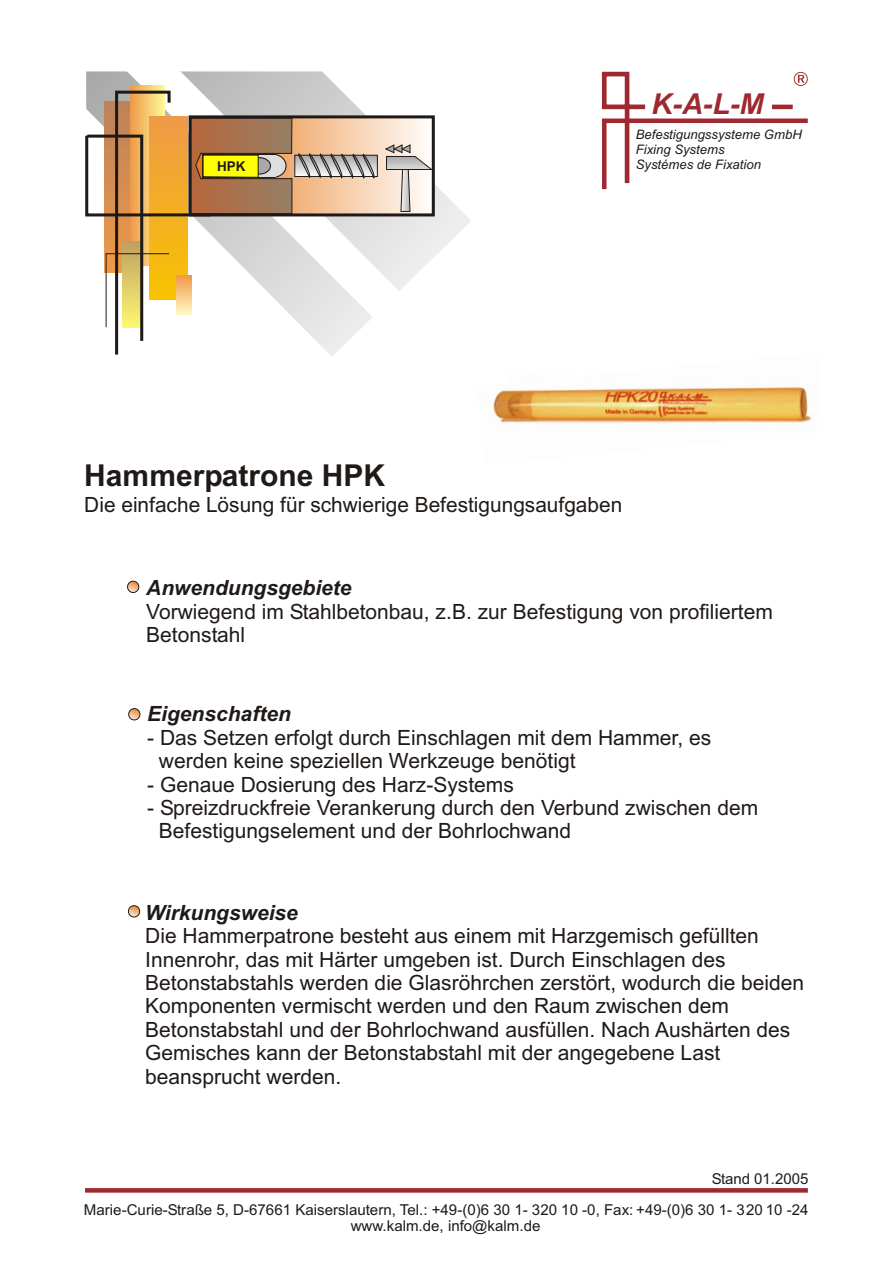
<style>
.page{position:relative;width:894px;height:1263px;background:#fff}
.page>*{position:absolute;margin:0;border:0;box-sizing:border-box;transform-origin:0 0}
.t1{font:700 30.15px "Arial";color:#1f1a17}
.t2{font:italic 700 28.8px "Arial";color:#9e2930}
.t3{font:21px/23.4px "Arial";color:#1f1a17}
.t4{font:italic 700 21px "Arial";color:#1f1a17}
.t5{font:15px/16.8px "Arial";color:#1f1a17;text-align:center}
.t6{font:700 13.5px "Arial";color:#1f1a17}
.t7{font:italic 13.05px/14.7px "Arial";color:#1f1a17}
</style>
<div class="page">
<svg style="left:128px;top:906px;width:12px;height:11px"></svg>
<div style="left:128px;top:906px;width:12px;height:11px;border:1px solid #1f1a17;border-radius:6px"></div>
<svg style="left:128px;top:581px;width:11px;height:12px"></svg>
<div style="left:127px;top:581px;width:12px;height:12px;border:1px solid #1f1a17;border-radius:6px"></div>
<svg style="left:129px;top:709px;width:11px;height:11px"></svg>
<div style="left:129px;top:708px;width:11px;height:12px;border:1px solid #1f1a17;border-radius:6px"></div>
<svg style="left:601px;top:71px;width:207px;height:119px"></svg>
<div style="left:85px;top:1188px;width:723px;height:5px;background:#9e2930"></div>
<img style="left:493px;top:386px;width:319px;height:37px">
<svg style="left:85px;top:71px;width:386px;height:285px"></svg>
<p class="t6" style="left:217px;top:162px;width:30px">HPK</p>
<h2 class="t2" style="left:652px;top:93px;width:114px">K-A-L-M</h2>
<p class="t7" style="left:636px;top:129px;width:168px">Befestigungssysteme GmbH<br>Fixing Systems<br>Systémes de Fixation</p>
<h1 class="t1" style="left:84px;top:464px;width:302px">Hammerpatrone HPK</h1>
<p class="t3" style="left:84px;top:495px;width:540px">Die einfache Lösung für schwierige Befestigungsaufgaben</p>
<p class="t4" style="left:146px;top:580px;width:207px">Anwendungsgebiete</p>
<p class="t3" style="left:146px;top:601px;width:628px">Vorwiegend im Stahlbetonbau, z.B. zur Befestigung von profiliertem<br>Betonstahl</p>
<p class="t4" style="left:147px;top:706px;width:145px">Eigenschaften</p>
<p class="t3" style="left:159px;top:727px;width:554px;text-indent:-12px">- Das Setzen erfolgt durch Einschlagen mit dem Hammer, es werden keine speziellen Werkzeuge benötigt</p>
<p class="t3" style="left:147px;top:774px;width:368px">- Genaue Dosierung des Harz-Systems</p>
<p class="t3" style="left:159px;top:798px;width:601px;text-indent:-12px">- Spreizdruckfreie Verankerung durch den Verbund zwischen dem<br>Befestigungselement und der Bohrlochwand</p>
<p class="t4" style="left:145px;top:904px;width:154px">Wirkungsweise</p>
<p class="t3" style="left:145px;top:926px;width:661px">Die Hammerpatrone besteht aus einem mit Harzgemisch gefüllten Innenrohr, das mit Härter umgeben ist. Durch Einschlagen des Betonstabstahls werden die Glasröhrchen zerstört, wodurch die beiden Komponenten vermischt werden und den Raum zwischen dem Betonstabstahl und der Bohrlochwand ausfüllen. Nach Aushärten des Gemisches kann der Betonstabstahl mit der angegebene Last beansprucht werden.</p>
<p class="t5" style="left:712px;top:1171px;width:98px">Stand 01.2005</p>
<p class="t5" style="left:84px;top:1202px;width:726px">Marie-Curie-Straße 5, D-67661 Kaiserslautern, Tel.: +49-(0)6 30 1- 320 10 -0, Fax: +49-(0)6 30 1- 320 10 -24 www.kalm.de, info@kalm.de</p>
</div>
